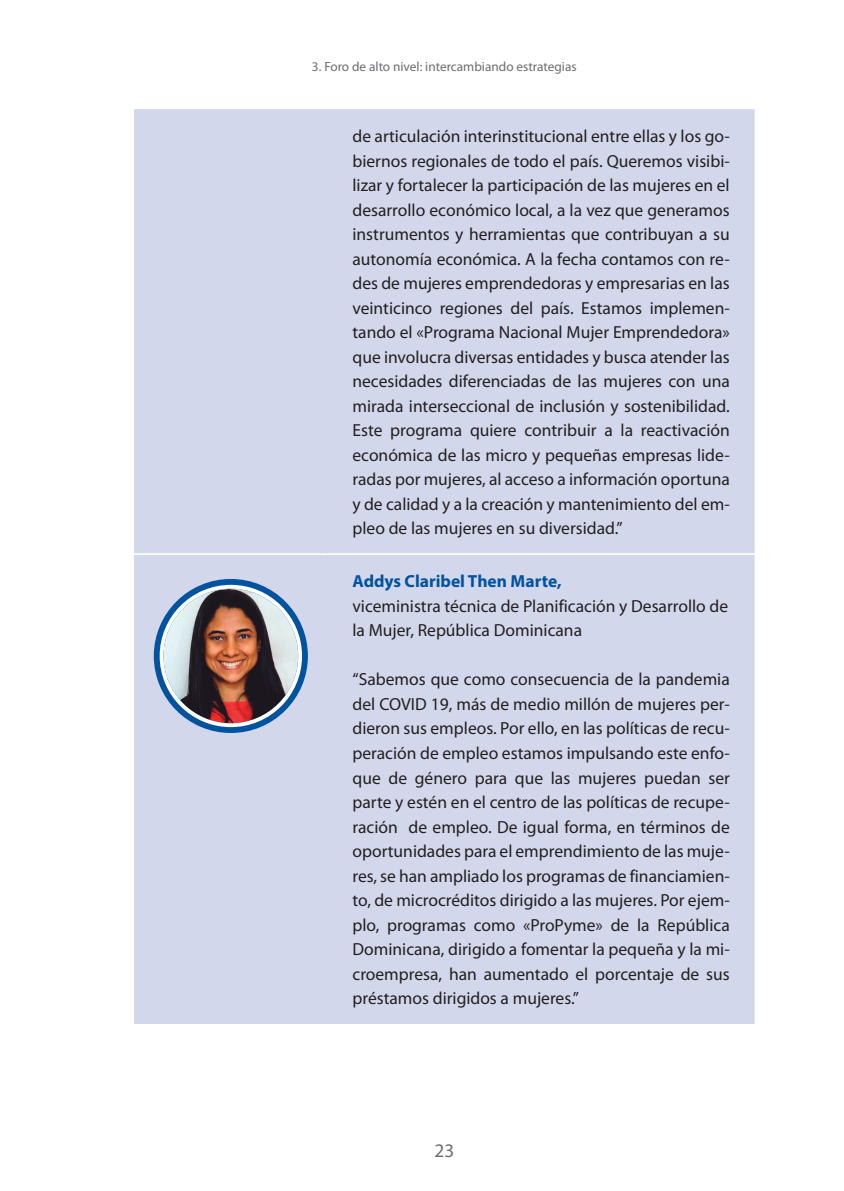
<style>
.page{position:relative;width:844px;height:1191px;background:#fff}
.page>*{position:absolute;margin:0;border:0;box-sizing:border-box;transform-origin:0 0}
.t1{font:19.25px "Myriad Pro";color:#6c6d70}
.texto_cuadros_nuevos{font:17.5px/24.5px "Myriad Pro";color:#231f20;text-align:justify}
.texto_cuadros_nuevos-2{font:700 17.5px "Myriad Pro";color:#0153a0}
.t2{font:13.3px "Myriad Pro";color:#6c6d70}
</style>
<div class="page">
<div style="left:134px;top:109px;width:620px;height:915px;background:#d2d7eb"></div>
<hr style="left:327px;top:553px;width:427px;height:2px;background:#fff">
<hr style="left:134px;top:553px;width:193px;height:2px;background:#fff">
<svg style="left:154px;top:579px;width:154px;height:154px;fill:#0153a0"></svg>
<img style="left:163px;top:588px;width:135px;height:135px;border-radius:67px">
<div style="left:160px;top:585px;width:142px;height:142px;border:4px solid #fff;border-radius:50%"></div>
<p class="t2" style="left:312px;top:59px;width:266px">3. Foro de alto nivel: intercambiando estrategias</p>
<p class="texto_cuadros_nuevos" style="left:352px;top:124px;width:379px">de articulación interinstitucional entre ellas y los go&shy;biernos regionales de todo el país. Queremos visibi&shy;lizar y fortalecer la participación de las mujeres en el desarrollo económico local, a la vez que generamos instrumentos y herramientas que contribuyan a su autonomía económica. A la fecha contamos con re&shy;des de mujeres emprendedoras y empresarias en las veinticinco regiones del país. Estamos implemen&shy;tando el «Programa Nacional Mujer Emprendedora» que involucra diversas entidades y busca atender las necesidades diferenciadas de las mujeres con una mirada interseccional de inclusión y sostenibilidad.<br>Este programa quiere contribuir a la reactivación económica de las micro y pequeñas empresas lide&shy;radas por mujeres, al acceso a información oportuna y de calidad y a la creación y mantenimiento del em&shy;pleo de las mujeres en su diversidad.”</p>
<p class="texto_cuadros_nuevos-2" style="left:352px;top:570px;width:211px">Addys Claribel Then Marte,</p>
<p class="texto_cuadros_nuevos" style="left:352px;top:593px;width:377px">viceministra técnica de Planificación y Desarrollo de la Mujer, República Dominicana</p>
<p class="texto_cuadros_nuevos" style="left:352px;top:667px;width:379px">“Sabemos que como consecuencia de la pandemia del COVID 19, más de medio millón de mujeres per&shy;dieron sus empleos. Por ello, en las políticas de recu&shy;peración de empleo estamos impulsando este enfo&shy;que de género para que las mujeres puedan ser parte y estén en el centro de las políticas de recupe&shy;ración de empleo. De igual forma, en términos de oportunidades para el emprendimiento de las muje&shy;res, se han ampliado los programas de financiamien&shy;to, de microcréditos dirigido a las mujeres. Por ejem&shy;plo, programas como «ProPyme» de la República Dominicana, dirigido a fomentar la pequeña y la mi&shy;croempresa, han aumentado el porcentaje de sus préstamos dirigidos a mujeres.”</p>
<p class="t1" style="left:434px;top:1138px;width:21px">23</p>
</div>
